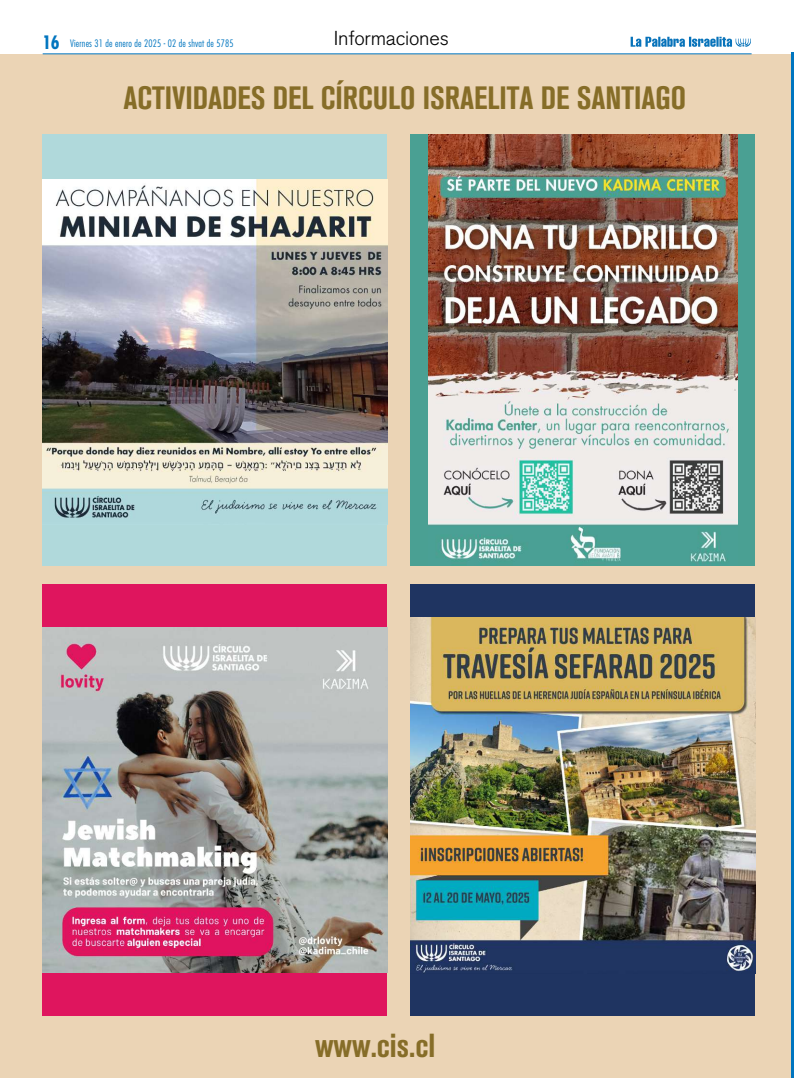
<style>
.page{position:relative;width:794px;height:1078px;background:#fff}
.page>*{position:absolute;margin:0;border:0;box-sizing:border-box;transform-origin:0 0}
.t1{font:700 condensed 33px "Akzidenz Grotesk BQ";color:#866d28}
.t2{font:700 condensed 32px "Akzidenz Grotesk BQ";color:#866d28}
.t3{font:300 20px "Akzidenz Grotesk BQ";letter-spacing:-.01em;color:#000}
.t4{font:300 condensed 10px "Futura Std";letter-spacing:.02em;color:#0075bf}
.s1{font-weight:700;font-size:18px}
</style>
<div class="page">
<div style="left:1px;top:55px;width:793px;height:1022px;background:#ebd4b5"></div>
<div style="left:43px;top:134px;width:344px;height:431px;background:#b0d9db"></div>
<img style="left:43px;top:179px;width:344px;height:339px">
<div style="left:410px;top:135px;width:345px;height:431px;background:#4aa093"></div>
<img style="left:428px;top:135px;width:309px;height:429px">
<div style="left:43px;top:584px;width:344px;height:431px;background:#df155e"></div>
<img style="left:43px;top:627px;width:344px;height:345px">
<div style="left:410px;top:584px;width:345px;height:431px;background:#1f3461"></div>
<img style="left:410px;top:617px;width:345px;height:356px">
<hr style="left:791px;top:52px;width:3px;height:1025px;background:#0075bf">
<hr style="left:43px;top:53px;width:708px;height:1px;background:#0075bf">
<svg style="left:630px;top:37px;width:121px;height:10px"></svg>
<p class="t4" style="left:43px;top:38px;width:193px"><span class="s1">16</span> Viernes 31 de enero de 2025 - 02 de shvat de 5785</p>
<p class="t3" style="left:334px;top:27px;width:117px">Informaciones</p>
<p class="t2" style="left:124px;top:80px;width:564px">ACTIVIDADES DEL CÍRCULO ISRAELITA DE SANTIAGO</p>
<p class="t1" style="left:315px;top:1025px;width:122px">www.cis.cl</p>
</div>
